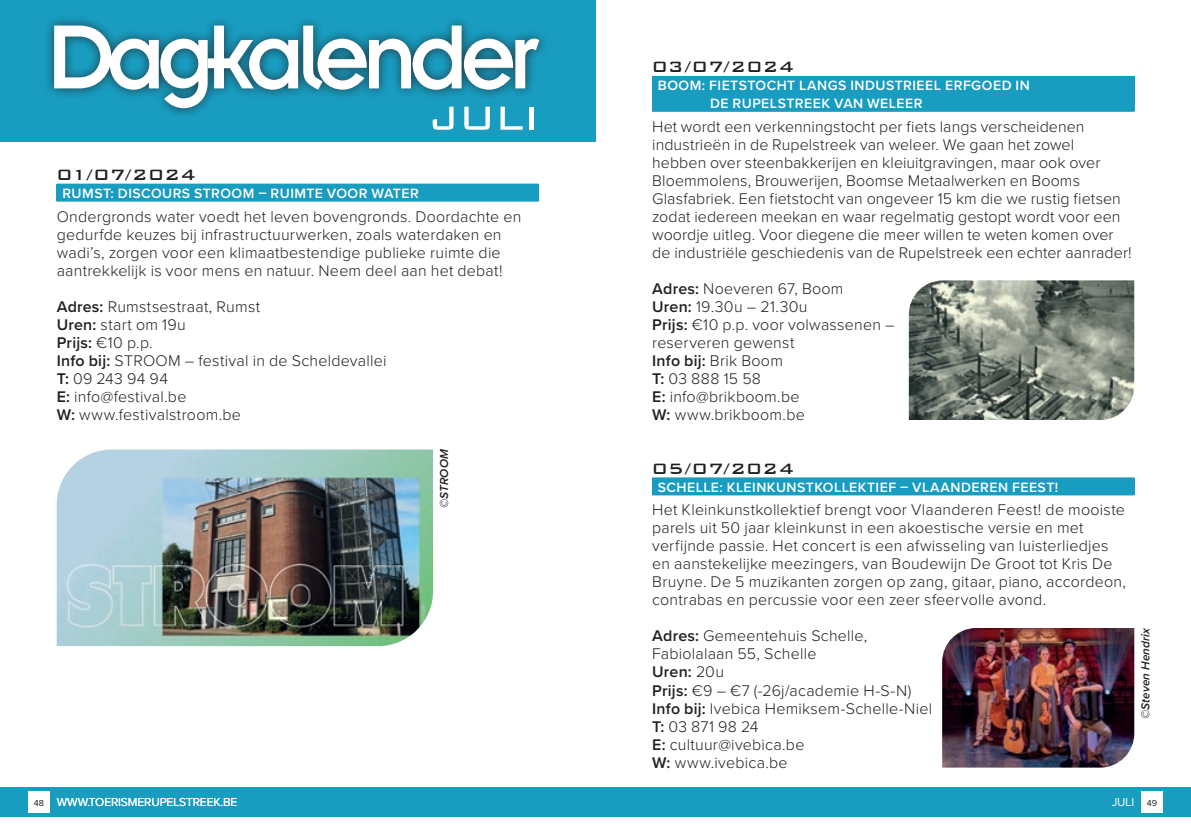
<style>
.page{position:relative;width:1191px;height:840px;background:#fff}
.page>*{position:absolute;margin:0;border:0;box-sizing:border-box;transform-origin:0 0}
.t1{font:100px "Insignia LT Std";letter-spacing:-.08em;color:#fff;scale:.95 1}
.t2{font:300 54.2px "Bank Gothic BT";color:#fff}
.t3{font:500 20px "Bank Gothic BT";letter-spacing:.03em;color:#231f20}
.t4{font:300 16px/18px "Proxima Nova";letter-spacing:.015em;color:#231f20}
.t5{font:600 14px/18px "Proxima Nova";letter-spacing:.035em;color:#fff}
.t6{font:12px "Proxima Nova A";letter-spacing:-.01em;color:#fff}
.t7{font:italic 600 12px "Proxima Nova";letter-spacing:.01em;color:#231f20}
.s1{font-weight:600}
.s2{font-family:"Proxima Nova";font-size:9px;color:#231f20}
</style>
<div class="page">
<div style="left:595px;top:786px;width:596px;height:30px;background:#189cc0"></div>
<div style="left:0;top:786px;width:595px;height:30px;background:#189cc0"></div>
<div style="left:1141px;top:791px;width:21px;height:21px;background:#fff"></div>
<div style="left:28px;top:791px;width:22px;height:21px;background:#fff"></div>
<div style="left:0;top:0;width:595px;height:142px;background:#189cc0"></div>
<div style="left:43px;top:14px;width:506px;height:105px;background:#231f20;opacity:.75"></div>
<div style="left:57px;top:183px;width:482px;height:18px;background:#189cc0"></div>
<img style="left:57px;top:449px;width:376px;height:196px">
<div style="left:652px;top:76px;width:482px;height:35px;background:#189cc0"></div>
<div style="left:652px;top:94px;width:482px;height:18px;background:#189cc0"></div>
<div style="left:652px;top:477px;width:482px;height:18px;background:#189cc0"></div>
<img style="left:909px;top:280px;width:225px;height:140px">
<img style="left:942px;top:628px;width:192px;height:139px">
<h1 class="t1" style="left:46px;top:6px;width:520px">Dagkalender</h1>
<h2 class="t2" style="left:429px;top:86px;width:112px">juli</h2>
<p class="t3" style="left:57px;top:163px;width:141px">01/07/2024</p>
<p class="t5" style="left:62px;top:184px;width:358px">RUMST: DISCOURS STROOM – RUIMTE VOOR WATER</p>
<p class="t4" style="left:57px;top:206px;width:466px">Ondergronds water voedt het leven bovengronds. Doordachte en gedurfde keuzes bij infrastructuurwerken, zoals waterdaken en wadi’s, zorgen voor een klimaatbestendige publieke ruimte die aantrekkelijk is voor mens en natuur. Neem deel aan het debat!</p>
<p class="t4" style="left:57px;top:296px;width:331px"><span class="s1">Adres:</span> Rumstsestraat, Rumst<br><span class="s1">Uren:</span> start om 19u<br><span class="s1">Prijs:</span> €10 p.p.<br><span class="s1">Info bij:</span> STROOM – festival in de Scheldevallei<br><span class="s1">T:</span> 09 243 94 94<br><span class="s1">E:</span> info@festival.be<br><span class="s1">W:</span> www.festivalstroom.be</p>
<p class="t7" style="left:435px;top:508px;width:60px;rotate:-90deg">©STROOM</p>
<p class="t3" style="left:652px;top:56px;width:144px">03/07/2024</p>
<p class="t5" style="left:710px;top:76px;width:321px;text-indent:-52px">BOOM: FIETSTOCHT LANGS INDUSTRIEEL ERFGOED IN<br>DE RUPELSTREEK VAN WELEER</p>
<p class="t4" style="left:652px;top:116px;width:481px">Het wordt een verkenningstocht per fiets langs verscheidenen industrieën in de Rupelstreek van weleer. We gaan het zowel hebben over steenbakkerijen en kleiuitgravingen, maar ook over Bloemmolens, Brouwerijen, Boomse Metaalwerken en Booms Glasfabriek. Een fietstocht van ongeveer 15 km die we rustig fietsen zodat iedereen meekan en waar regelmatig gestopt wordt voor een woordje uitleg. Voor diegene die meer willen te weten komen over de industriële geschiedenis van de Rupelstreek een echter aanrader!</p>
<p class="t4" style="left:652px;top:278px;width:244px"><span class="s1">Adres:</span> Noeveren 67, Boom<br><span class="s1">Uren:</span> 19.30u – 21.30u<br><span class="s1">Prijs:</span> €10 p.p. voor volwassenen – reserveren gewenst<br><span class="s1">Info bij:</span> Brik Boom<br><span class="s1">T:</span> 03 888 15 58<br><span class="s1">E:</span> info@brikboom.be<br><span class="s1">W:</span> www.brikboom.be</p>
<p class="t3" style="left:652px;top:457px;width:144px">05/07/2024</p>
<p class="t5" style="left:658px;top:477px;width:402px">SCHELLE: KLEINKUNSTKOLLEKTIEF – VLAANDEREN FEEST!</p>
<p class="t4" style="left:652px;top:500px;width:475px">Het Kleinkunstkollektief brengt voor Vlaanderen Feest! de mooiste parels uit 50 jaar kleinkunst in een akoestische versie en met verfijnde passie. Het concert is een afwisseling van luisterliedjes en aanstekelijke meezingers, van Boudewijn De Groot tot Kris De Bruyne. De 5 muzikanten zorgen op zang, gitaar, piano, accordeon, contrabas en percussie voor een zeer sfeervolle avond.</p>
<p class="t4" style="left:652px;top:626px;width:281px"><span class="s1">Adres:</span> Gemeentehuis Schelle,<br>Fabiolalaan 55, Schelle<br><span class="s1">Uren:</span> 20u<br><span class="s1">Prijs:</span> €9 – €7 (-26j/academie H-S-N)<br><span class="s1">Info bij:</span> Ivebica Hemiksem-Schelle-Niel<br><span class="s1">T:</span> 03 871 98 24<br><span class="s1">E:</span> cultuur@ivebica.be<br><span class="s1">W:</span> www.ivebica.be</p>
<p class="t7" style="left:1136px;top:718px;width:93px;rotate:-90deg">©Steven Hendrix</p>
<p class="t6" style="left:34px;top:794px;width:205px"><span class="s2">48</span> WWW.TOERISMERUPELSTREEK.BE</p>
<p class="t6" style="left:1111px;top:794px;width:47px">JULI <span class="s2">49</span></p>
</div>
